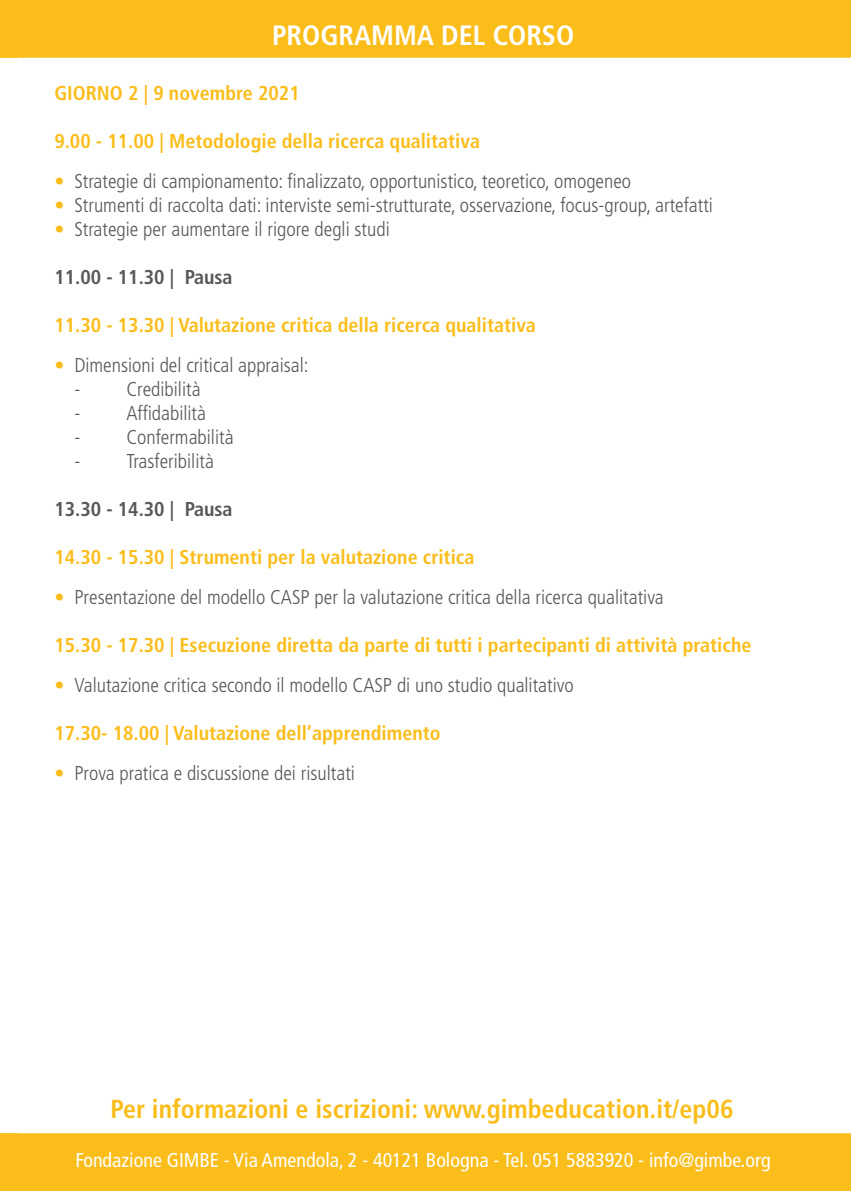
<style>
.page{position:relative;width:851px;height:1191px;background:#fff}
.page>*{position:absolute;margin:0;border:0;box-sizing:border-box;transform-origin:0 0}
.t1{font:700 condensed 28px "Frutiger LT Std";color:#fff}
.t2{font:700 condensed 26px "Frutiger LT Std";color:#fbbd1a}
.t3{font:300 condensed 20px "Frutiger LT Std";color:#58585a}
.t4{font:700 condensed 20px "Frutiger LT Std";color:#fbbd1a}
.t5{font:condensed 20px "Frutiger LT Std";color:#fff}
.t6{font:700 condensed 20px "Frutiger LT Std";color:#58585a}
.s1{font-weight:400;color:#fbbd1a}
</style>
<div class="page">
<div style="left:0;top:0;width:850px;height:58px;background:#fbbd1a"></div>
<div style="left:0;top:1133px;width:850px;height:58px;background:#fbbd1a"></div>
<h1 class="t1" style="left:272px;top:19px;width:303px">PROGRAMMA DEL CORSO</h1>
<p class="t4" style="left:54px;top:81px;width:247px">GIORNO 2 | 9 novembre 2021</p>
<p class="t4" style="left:54px;top:129px;width:427px">9.00 - 11.00 | Metodologie della ricerca qualitativa</p>
<p class="t3" style="left:54px;top:170px;width:578px"><span class="s1">•</span> Strategie di campionamento: finalizzato, opportunistico, teoretico, omogeneo</p>
<p class="t3" style="left:54px;top:194px;width:660px"><span class="s1">•</span> Strumenti di raccolta dati: interviste semi-strutturate, osservazione, focus-group, artefatti</p>
<p class="t3" style="left:54px;top:218px;width:337px"><span class="s1">•</span> Strategie per aumentare il rigore degli studi</p>
<p class="t6" style="left:54px;top:265px;width:180px">11.00 - 11.30 | Pausa</p>
<p class="t4" style="left:54px;top:313px;width:483px">11.30 - 13.30 | Valutazione critica della ricerca qualitativa</p>
<p class="t3" style="left:54px;top:354px;width:256px"><span class="s1">•</span> Dimensioni del critical appraisal:</p>
<p class="t3" style="left:74px;top:378px;width:128px">- Credibilità</p>
<p class="t3" style="left:74px;top:402px;width:133px">- Affidabilità</p>
<p class="t3" style="left:74px;top:426px;width:161px">- Confermabilità</p>
<p class="t3" style="left:74px;top:450px;width:141px">- Trasferibilità</p>
<p class="t6" style="left:54px;top:497px;width:180px">13.30 - 14.30 | Pausa</p>
<p class="t4" style="left:54px;top:545px;width:421px">14.30 - 15.30 | Strumenti per la valutazione critica</p>
<p class="t3" style="left:54px;top:586px;width:610px"><span class="s1">•</span> Presentazione del modello CASP per la valutazione critica della ricerca qualitativa</p>
<p class="t4" style="left:54px;top:633px;width:698px">15.30 - 17.30 | Esecuzione diretta da parte di tutti i partecipanti di attività pratiche</p>
<p class="t3" style="left:54px;top:674px;width:521px"><span class="s1">•</span> Valutazione critica secondo il modello CASP di uno studio qualitativo</p>
<p class="t4" style="left:54px;top:721px;width:387px">17.30- 18.00 | Valutazione dell’apprendimento</p>
<p class="t3" style="left:54px;top:762px;width:302px"><span class="s1">•</span> Prova pratica e discussione dei risultati</p>
<h2 class="t2" style="left:110px;top:1094px;width:624px">Per informazioni e iscrizioni: www.gimbeducation.it/ep06</h2>
<p class="t5" style="left:76px;top:1148px;width:696px">Fondazione GIMBE - Via Amendola, 2 - 40121 Bologna - Tel. 051 5883920 - info@gimbe.org</p>
</div>
